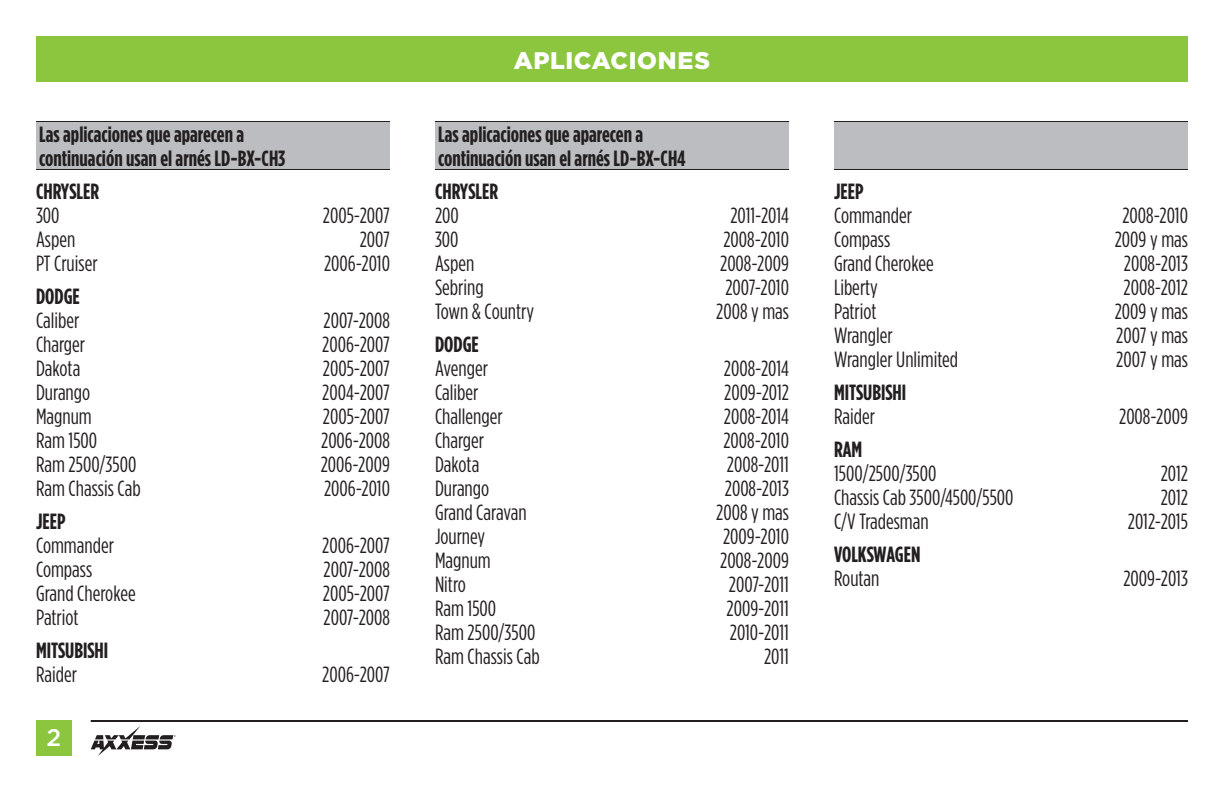
<style>
.page{position:relative;width:1224px;height:792px;background:#fff}
.page>*{position:absolute;margin:0;border:0;box-sizing:border-box;transform-origin:0 0}
.t1{font:900 24px "Gotham";letter-spacing:.025em;color:#fff}
.t2{font:500 24px "Gotham";color:#fff}
.t3{font:22px "Gotham Condensed";color:#231f20}
.t4{font:700 22px/24px "Gotham Condensed";color:#231f20}
</style>
<div class="page">
<div style="left:36px;top:36px;width:1152px;height:45px;background:#8bc63e"></div>
<div style="left:36px;top:720px;width:36px;height:36px;background:#8bc63e"></div>
<hr style="left:91px;top:720px;width:1097px;height:2px;background:#231f20">
<svg style="left:91px;top:726px;width:85px;height:30px"></svg>
<div style="left:834px;top:121px;width:354px;height:48px;background:#bcbdc0"></div>
<div style="left:36px;top:121px;width:354px;height:48px;background:#bcbdc0"></div>
<div style="left:435px;top:121px;width:354px;height:48px;background:#bcbdc0"></div>
<hr style="left:36px;top:121px;width:354px;height:1px;background:#231f20">
<hr style="left:36px;top:169px;width:354px;height:1px;background:#231f20">
<hr style="left:435px;top:121px;width:354px;height:1px;background:#231f20">
<hr style="left:435px;top:169px;width:354px;height:1px;background:#231f20">
<hr style="left:834px;top:121px;width:354px;height:1px;background:#231f20">
<hr style="left:834px;top:169px;width:354px;height:1px;background:#231f20">
<p class="t4" style="left:39px;top:122px;width:248px">Las aplicaciones que aparecen a continuación usan el arnés LD-BX-CH3</p>
<p class="t4" style="left:36px;top:179px;width:65px">CHRYSLER</p>
<p class="t3" style="left:36px;top:204px;width:25px">300</p>
<p class="t3" style="left:323px;top:204px;width:69px">2005-2007</p>
<p class="t3" style="left:36px;top:228px;width:41px">Aspen</p>
<p class="t3" style="left:360px;top:228px;width:32px">2007</p>
<p class="t3" style="left:36px;top:252px;width:63px">PT Cruiser</p>
<p class="t3" style="left:324px;top:252px;width:67px">2006-2010</p>
<p class="t4" style="left:36px;top:284px;width:45px">DODGE</p>
<p class="t3" style="left:36px;top:309px;width:45px">Caliber</p>
<p class="t3" style="left:324px;top:309px;width:68px">2007-2008</p>
<p class="t3" style="left:36px;top:333px;width:51px">Charger</p>
<p class="t3" style="left:322px;top:333px;width:69px">2006-2007</p>
<p class="t3" style="left:36px;top:357px;width:46px">Dakota</p>
<p class="t3" style="left:323px;top:357px;width:69px">2005-2007</p>
<p class="t3" style="left:36px;top:381px;width:56px">Durango</p>
<p class="t3" style="left:322px;top:381px;width:69px">2004-2007</p>
<p class="t3" style="left:36px;top:405px;width:57px">Magnum</p>
<p class="t3" style="left:323px;top:405px;width:69px">2005-2007</p>
<p class="t3" style="left:36px;top:429px;width:63px">Ram 1500</p>
<p class="t3" style="left:321px;top:429px;width:70px">2006-2008</p>
<p class="t3" style="left:36px;top:453px;width:102px">Ram 2500/3500</p>
<p class="t3" style="left:321px;top:453px;width:71px">2006-2009</p>
<p class="t3" style="left:36px;top:477px;width:106px">Ram Chassis Cab</p>
<p class="t3" style="left:324px;top:477px;width:67px">2006-2010</p>
<p class="t4" style="left:36px;top:509px;width:31px">JEEP</p>
<p class="t3" style="left:36px;top:534px;width:79px">Commander</p>
<p class="t3" style="left:322px;top:534px;width:69px">2006-2007</p>
<p class="t3" style="left:36px;top:558px;width:58px">Compass</p>
<p class="t3" style="left:324px;top:558px;width:68px">2007-2008</p>
<p class="t3" style="left:36px;top:582px;width:101px">Grand Cherokee</p>
<p class="t3" style="left:323px;top:582px;width:69px">2005-2007</p>
<p class="t3" style="left:36px;top:606px;width:44px">Patriot</p>
<p class="t3" style="left:324px;top:606px;width:68px">2007-2008</p>
<p class="t4" style="left:36px;top:638px;width:74px">MITSUBISHI</p>
<p class="t3" style="left:36px;top:663px;width:43px">Raider</p>
<p class="t3" style="left:322px;top:663px;width:69px">2006-2007</p>
<p class="t2" style="left:47px;top:724px;width:16px">2</p>
<p class="t1" style="left:514px;top:46px;width:198px">APLICACIONES</p>
<p class="t4" style="left:438px;top:122px;width:249px">Las aplicaciones que aparecen a continuación usan el arnés LD-BX-CH4</p>
<p class="t4" style="left:435px;top:179px;width:65px">CHRYSLER</p>
<p class="t3" style="left:435px;top:204px;width:25px">200</p>
<p class="t3" style="left:730px;top:204px;width:60px">2011-2014</p>
<p class="t3" style="left:435px;top:228px;width:25px">300</p>
<p class="t3" style="left:723px;top:228px;width:67px">2008-2010</p>
<p class="t3" style="left:435px;top:252px;width:41px">Aspen</p>
<p class="t3" style="left:720px;top:252px;width:70px">2008-2009</p>
<p class="t3" style="left:435px;top:276px;width:50px">Sebring</p>
<p class="t3" style="left:725px;top:276px;width:65px">2007-2010</p>
<p class="t3" style="left:435px;top:300px;width:101px">Town &amp; Country</p>
<p class="t3" style="left:716px;top:300px;width:74px">2008 y mas</p>
<p class="t4" style="left:435px;top:332px;width:45px">DODGE</p>
<p class="t3" style="left:435px;top:357px;width:54px">Avenger</p>
<p class="t3" style="left:724px;top:357px;width:67px">2008-2014</p>
<p class="t3" style="left:435px;top:381px;width:45px">Caliber</p>
<p class="t3" style="left:724px;top:381px;width:66px">2009-2012</p>
<p class="t3" style="left:435px;top:405px;width:69px">Challenger</p>
<p class="t3" style="left:724px;top:405px;width:67px">2008-2014</p>
<p class="t3" style="left:435px;top:429px;width:51px">Charger</p>
<p class="t3" style="left:723px;top:429px;width:67px">2008-2010</p>
<p class="t3" style="left:435px;top:453px;width:46px">Dakota</p>
<p class="t3" style="left:727px;top:453px;width:64px">2008-2011</p>
<p class="t3" style="left:435px;top:477px;width:56px">Durango</p>
<p class="t3" style="left:725px;top:477px;width:66px">2008-2013</p>
<p class="t3" style="left:435px;top:501px;width:93px">Grand Caravan</p>
<p class="t3" style="left:716px;top:501px;width:74px">2008 y mas</p>
<p class="t3" style="left:435px;top:525px;width:52px">Journey</p>
<p class="t3" style="left:723px;top:525px;width:67px">2009-2010</p>
<p class="t3" style="left:435px;top:549px;width:57px">Magnum</p>
<p class="t3" style="left:720px;top:549px;width:70px">2008-2009</p>
<p class="t3" style="left:435px;top:573px;width:32px">Nitro</p>
<p class="t3" style="left:729px;top:573px;width:62px">2007-2011</p>
<p class="t3" style="left:435px;top:597px;width:63px">Ram 1500</p>
<p class="t3" style="left:727px;top:597px;width:64px">2009-2011</p>
<p class="t3" style="left:435px;top:621px;width:102px">Ram 2500/3500</p>
<p class="t3" style="left:730px;top:621px;width:61px">2010-2011</p>
<p class="t3" style="left:435px;top:645px;width:106px">Ram Chassis Cab</p>
<p class="t3" style="left:764px;top:645px;width:26px">2011</p>
<p class="t4" style="left:834px;top:179px;width:31px">JEEP</p>
<p class="t3" style="left:834px;top:204px;width:79px">Commander</p>
<p class="t3" style="left:1122px;top:204px;width:67px">2008-2010</p>
<p class="t3" style="left:834px;top:228px;width:58px">Compass</p>
<p class="t3" style="left:1115px;top:228px;width:75px">2009 y mas</p>
<p class="t3" style="left:834px;top:252px;width:101px">Grand Cherokee</p>
<p class="t3" style="left:1124px;top:252px;width:66px">2008-2013</p>
<p class="t3" style="left:834px;top:276px;width:45px">Liberty</p>
<p class="t3" style="left:1124px;top:276px;width:66px">2008-2012</p>
<p class="t3" style="left:834px;top:300px;width:44px">Patriot</p>
<p class="t3" style="left:1115px;top:300px;width:75px">2009 y mas</p>
<p class="t3" style="left:834px;top:324px;width:60px">Wrangler</p>
<p class="t3" style="left:1116px;top:324px;width:73px">2007 y mas</p>
<p class="t3" style="left:834px;top:348px;width:126px">Wrangler Unlimited</p>
<p class="t3" style="left:1116px;top:348px;width:73px">2007 y mas</p>
<p class="t4" style="left:834px;top:380px;width:74px">MITSUBISHI</p>
<p class="t3" style="left:834px;top:405px;width:43px">Raider</p>
<p class="t3" style="left:1119px;top:405px;width:70px">2008-2009</p>
<p class="t4" style="left:834px;top:437px;width:30px">RAM</p>
<p class="t3" style="left:834px;top:462px;width:104px">1500/2500/3500</p>
<p class="t3" style="left:1161px;top:462px;width:29px">2012</p>
<p class="t3" style="left:834px;top:486px;width:181px">Chassis Cab 3500/4500/5500</p>
<p class="t3" style="left:1161px;top:486px;width:29px">2012</p>
<p class="t3" style="left:834px;top:510px;width:96px">C/V Tradesman</p>
<p class="t3" style="left:1128px;top:510px;width:62px">2012-2015</p>
<p class="t4" style="left:834px;top:542px;width:88px">VOLKSWAGEN</p>
<p class="t3" style="left:834px;top:567px;width:47px">Routan</p>
<p class="t3" style="left:1123px;top:567px;width:66px">2009-2013</p>
</div>
